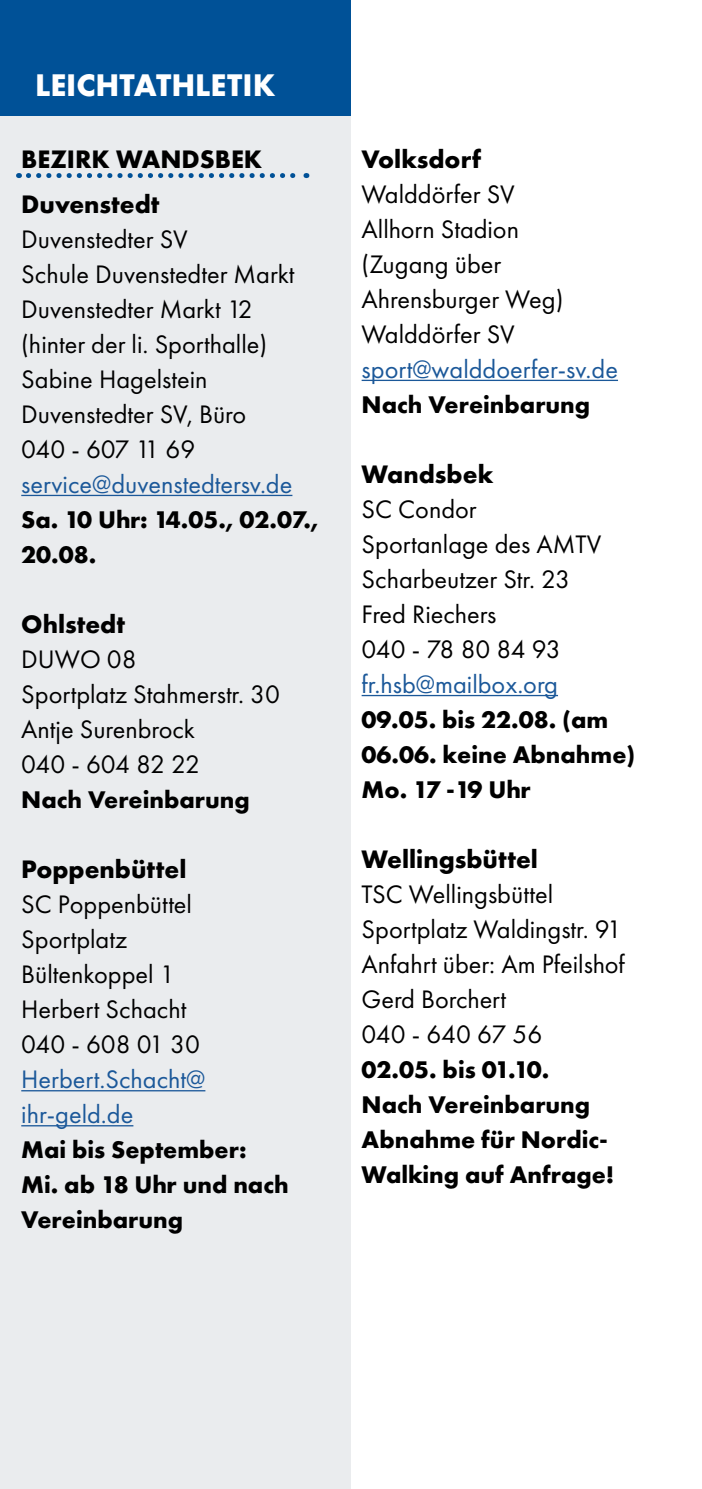
<style>
.page{position:relative;width:702px;height:1489px;background:#fff}
.page>*{position:absolute;margin:0;border:0;box-sizing:border-box;transform-origin:0 0}
.t1{font:700 32.5px "Futura PT";color:#fff}
.t2{font:26.25px/35px "Futura PT";color:#000}
.t3{font:26.25px/35px "Futura PT";color:#1b5899}
.t4{font:700 26.25px/45px "Futura PT";color:#000}
.t5{font:700 25px/35px "Futura PT";color:#000}
</style>
<div class="page">
<div style="left:0;top:0;width:351px;height:1488px;background:#eaecee"></div>
<div style="left:0;top:0;width:351px;height:116px;background:#005197"></div>
<hr style="left:21px;top:495px;width:271px;height:1px;background:#1b5899">
<hr style="left:21px;top:1090px;width:184px;height:1px;background:#1b5899">
<hr style="left:21px;top:1125px;width:112px;height:1px;background:#1b5899">
<hr style="left:361px;top:380px;width:257px;height:1px;background:#1b5899">
<hr style="left:361px;top:695px;width:197px;height:1px;background:#1b5899">
<svg style="left:28px;top:173px;width:279px;height:5px"></svg>
<p class="t1" style="left:35px;top:64px;width:242px">LEICHTATHLETIK</p>
<p class="t4" style="left:21px;top:136px;width:242px">BEZIRK WANDSBEK<br>Duvenstedt</p>
<p class="t2" style="left:21px;top:221px;width:275px">Duvenstedter SV<br>Schule Duvenstedter Markt<br>Duvenstedter Markt 12 (hinter der li. Sporthalle)<br>Sabine Hagelstein<br>Duvenstedter SV, Büro<br>040 - 607 11 69</p>
<p class="t3" style="left:21px;top:466px;width:273px">service@duvenstedtersv.de</p>
<p class="t5" style="left:21px;top:501px;width:299px">Sa. 10 Uhr: 14.05., 02.07.,<br>20.08.</p>
<p class="t4" style="left:21px;top:601px;width:105px">Ohlstedt</p>
<p class="t2" style="left:21px;top:641px;width:260px">DUWO 08<br>Sportplatz Stahmerstr. 30<br>Antje Surenbrock<br>040 - 604 82 22</p>
<p class="t5" style="left:21px;top:781px;width:230px">Nach Vereinbarung</p>
<p class="t4" style="left:21px;top:846px;width:167px">Poppenbüttel</p>
<p class="t2" style="left:21px;top:886px;width:180px">SC Poppenbüttel<br>Sportplatz<br>Bültenkoppel 1<br>Herbert Schacht<br>040 - 608 01 30</p>
<p class="t3" style="left:21px;top:1061px;width:186px">Herbert.Schacht@ ihr-geld.de</p>
<p class="t5" style="left:21px;top:1131px;width:269px">Mai bis September:<br>Mi. ab 18 Uhr und nach<br>Vereinbarung</p>
<p class="t4" style="left:361px;top:136px;width:121px">Volksdorf</p>
<p class="t2" style="left:361px;top:176px;width:203px">Walddörfer SV<br>Allhorn Stadion (Zugang über<br>Ahrensburger Weg)<br>Walddörfer SV</p>
<p class="t3" style="left:361px;top:351px;width:258px">sport@walddoerfer-sv.de</p>
<p class="t5" style="left:361px;top:386px;width:230px">Nach Vereinbarung</p>
<p class="t4" style="left:361px;top:451px;width:133px">Wandsbek</p>
<p class="t2" style="left:361px;top:491px;width:241px">SC Condor<br>Sportanlage des AMTV<br>Scharbeutzer Str. 23<br>Fred Riechers<br>040 - 78 80 84 93</p>
<p class="t3" style="left:361px;top:666px;width:198px">fr.hsb@mailbox.org</p>
<p class="t5" style="left:361px;top:701px;width:275px">09.05. bis 22.08. (am<br>06.06. keine Abnahme)<br>Mo. 17 -19 Uhr</p>
<p class="t4" style="left:361px;top:836px;width:178px">Wellingsbüttel</p>
<p class="t2" style="left:361px;top:876px;width:265px">TSC Wellingsbüttel<br>Sportplatz Waldingstr. 91<br>Anfahrt über: Am Pfeilshof<br>Gerd Borchert<br>040 - 640 67 56</p>
<p class="t5" style="left:361px;top:1051px;width:254px">02.05. bis 01.10.<br>Nach Vereinbarung<br>Abnahme für Nordic-<br>Walking auf Anfrage!</p>
</div>
